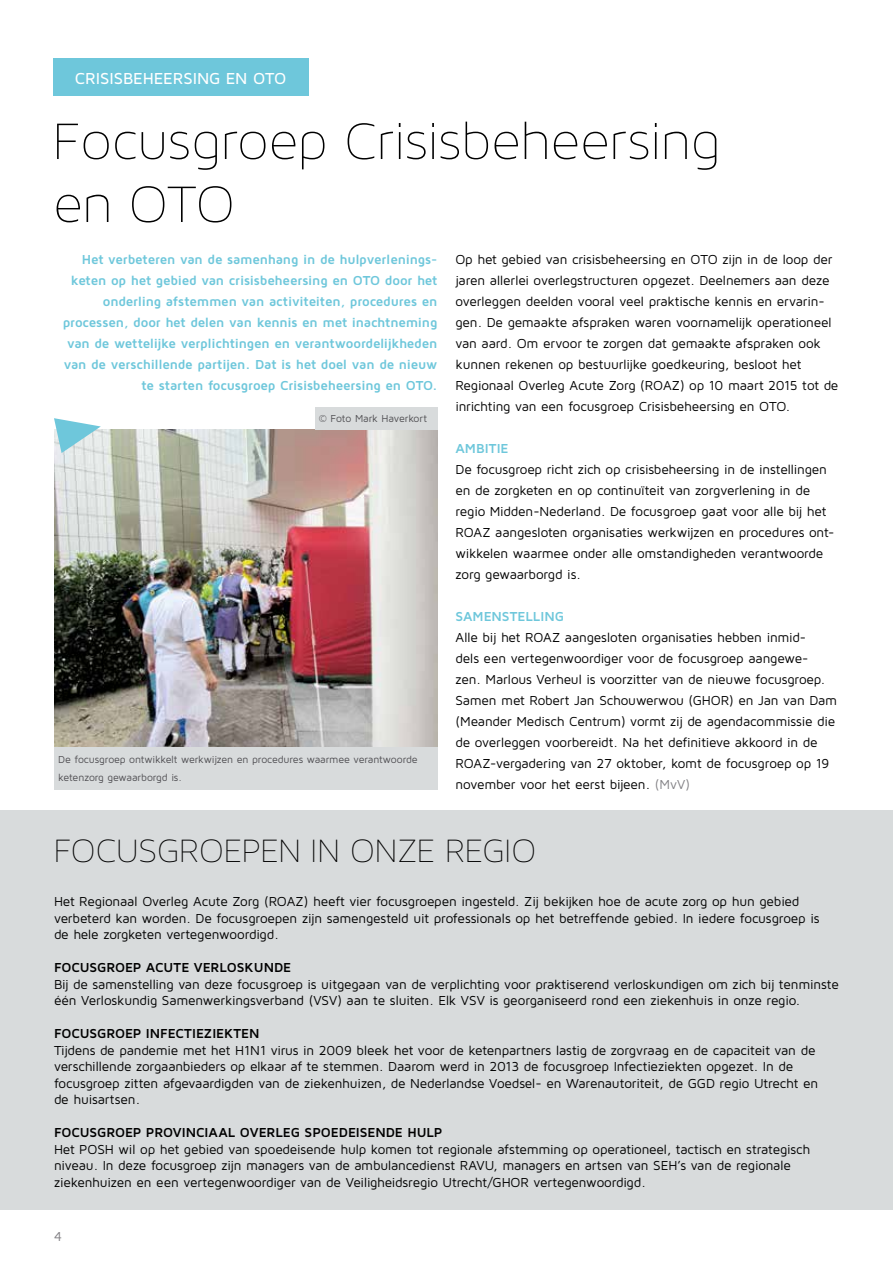
<style>
.page{position:relative;width:893px;height:1263px;background:#fff}
.page>*{position:absolute;margin:0;border:0;box-sizing:border-box;transform-origin:0 0}
.t1{font:57px/63px "Maven Pro Light 200";color:#000}
.t2{font:36px "Maven Pro Light 200";letter-spacing:.005em;color:#000}
.t3{font:500 16.5px "Maven Pro";letter-spacing:-.005em;color:#fff}
.t4{font:13.5px/21px "Maven Pro";letter-spacing:-.015em;color:#000}
.t5{font:700 13.5px/21px "Maven Pro";letter-spacing:-.015em;color:#6ec7db;text-align:right}
.t6{font:700 13.5px "Maven Pro";letter-spacing:-.005em;color:#000}
.t7{font:13.5px "Maven Pro";color:#818084}
.t8{font:10.5px/18px "Maven Pro";letter-spacing:-.015em;color:#504f53}
.s1{color:#818084}
</style>
<div class="page">
<div style="left:53px;top:58px;width:255px;height:38px;background:#6ec7db"></div>
<div style="left:0;top:810px;width:893px;height:399px;background:#d8dbdc"></div>
<img style="left:54px;top:429px;width:383px;height:318px">
<div style="left:315px;top:407px;width:122px;height:22px;background:#d8dbdc"></div>
<div style="left:54px;top:747px;width:383px;height:42px;background:#d8dbdc"></div>
<svg style="left:54px;top:418px;width:47px;height:35px;background:#aedae4"></svg>
<p class="t3" style="left:75px;top:68px;width:213px">CRISISBEHEERSING EN OTO</p>
<h1 class="t1" style="left:53px;top:109px;width:668px">Focusgroep Crisisbeheersing en OTO</h1>
<p class="t5" style="left:63px;top:248px;width:376px">Het verbeteren van de samenhang in de hulpverlenings&shy;keten op het gebied van crisisbeheersing en OTO door het onderling afstemmen van activiteiten, procedures en processen, door het delen van kennis en met inachtneming van de wettelijke verplichtingen en verantwoordelijkheden van de verschillende partijen. Dat is het doel van de nieuw te starten focusgroep Crisisbeheersing en OTO.</p>
<p class="t4" style="left:455px;top:248px;width:384px">Op het gebied van crisisbeheersing en OTO zijn in de loop der jaren allerlei overlegstructuren opgezet. Deelnemers aan deze overleggen deelden vooral veel praktische kennis en ervarin&shy;gen. De gemaakte afspraken waren voornamelijk operationeel van aard. Om ervoor te zorgen dat gemaakte afspraken ook kunnen rekenen op bestuurlijke goedkeuring, besloot het Regionaal Overleg Acute Zorg (ROAZ) op 10 maart 2015 tot de inrichting van een focusgroep Crisisbeheersing en OTO.</p>
<p class="t5" style="left:455px;top:437px;width:55px">AMBITIE</p>
<p class="t4" style="left:455px;top:458px;width:380px">De focusgroep richt zich op crisisbeheersing in de instellingen en de zorgketen en op continuïteit van zorgverlening in de regio Midden-Nederland. De focusgroep gaat voor alle bij het ROAZ aangesloten organisaties werkwijzen en procedures ont&shy;wikkelen waarmee onder alle omstandigheden verantwoorde zorg gewaarborgd is.</p>
<p class="t5" style="left:455px;top:605px;width:110px">SAMENSTELLING</p>
<p class="t4" style="left:455px;top:626px;width:383px">Alle bij het ROAZ aangesloten organisaties hebben inmid-<br>dels een vertegenwoordiger voor de focusgroep aangewe&shy;zen. Marlous Verheul is voorzitter van de nieuwe focusgroep.<br>Samen met Robert Jan Schouwerwou (GHOR) en Jan van Dam (Meander Medisch Centrum) vormt zij de agendacommissie die de overleggen voorbereidt. Na het definitieve akkoord in de ROAZ-vergadering van 27 oktober, komt de focusgroep op 19 november voor het eerst bijeen. <span class="s1">(MvV)</span></p>
<p class="t8" style="left:319px;top:409px;width:110px">© Foto Mark Haverkort</p>
<p class="t8" style="left:58px;top:750px;width:361px">De focusgroep ontwikkelt werkwijzen en procedures waarmee verantwoorde ketenzorg gewaarborgd is.</p>
<h2 class="t2" style="left:54px;top:831px;width:484px">FOCUSGROEPEN IN ONZE REGIO</h2>
<p class="t4" style="left:54px;top:893px;width:767px;line-height:16.5px">Het Regionaal Overleg Acute Zorg (ROAZ) heeft vier focusgroepen ingesteld. Zij bekijken hoe de acute zorg op hun gebied verbeterd kan worden. De focusgroepen zijn samengesteld uit professionals op het betreffende gebied. In iedere focusgroep is de hele zorgketen vertegenwoordigd.</p>
<p class="t6" style="left:54px;top:959px;width:239px">FOCUSGROEP ACUTE VERLOSKUNDE</p>
<p class="t4" style="left:54px;top:975px;width:786px;line-height:16.5px">Bij de samenstelling van deze focusgroep is uitgegaan van de verplichting voor praktiserend verloskundigen om zich bij tenminste één Verloskundig Samenwerkingsverband (VSV) aan te sluiten. Elk VSV is georganiseerd rond een ziekenhuis in onze regio.</p>
<p class="t6" style="left:54px;top:1025px;width:207px">FOCUSGROEP INFECTIEZIEKTEN</p>
<p class="t4" style="left:54px;top:1041px;width:766px;line-height:16.5px">Tijdens de pandemie met het H1N1 virus in 2009 bleek het voor de ketenpartners lastig de zorgvraag en de capaciteit van de verschillende zorgaanbieders op elkaar af te stemmen. Daarom werd in 2013 de focusgroep Infectieziekten opgezet. In de focusgroep zitten afgevaardigden van de ziekenhuizen, de Nederlandse Voedsel- en Warenautoriteit, de GGD regio Utrecht en de huisartsen.</p>
<p class="t6" style="left:54px;top:1124px;width:390px">FOCUSGROEP PROVINCIAAL OVERLEG SPOEDEISENDE HULP</p>
<p class="t4" style="left:54px;top:1140px;width:758px;line-height:16.5px">Het POSH wil op het gebied van spoedeisende hulp komen tot regionale afstemming op operationeel, tactisch en strategisch niveau. In deze focusgroep zijn managers van de ambulancedienst RAVU, managers en artsen van SEH’s van de regionale ziekenhuizen en een vertegenwoordiger van de Veiligheidsregio Utrecht/GHOR vertegenwoordigd.</p>
<p class="t7" style="left:54px;top:1228px;width:9px">4</p>
</div>
